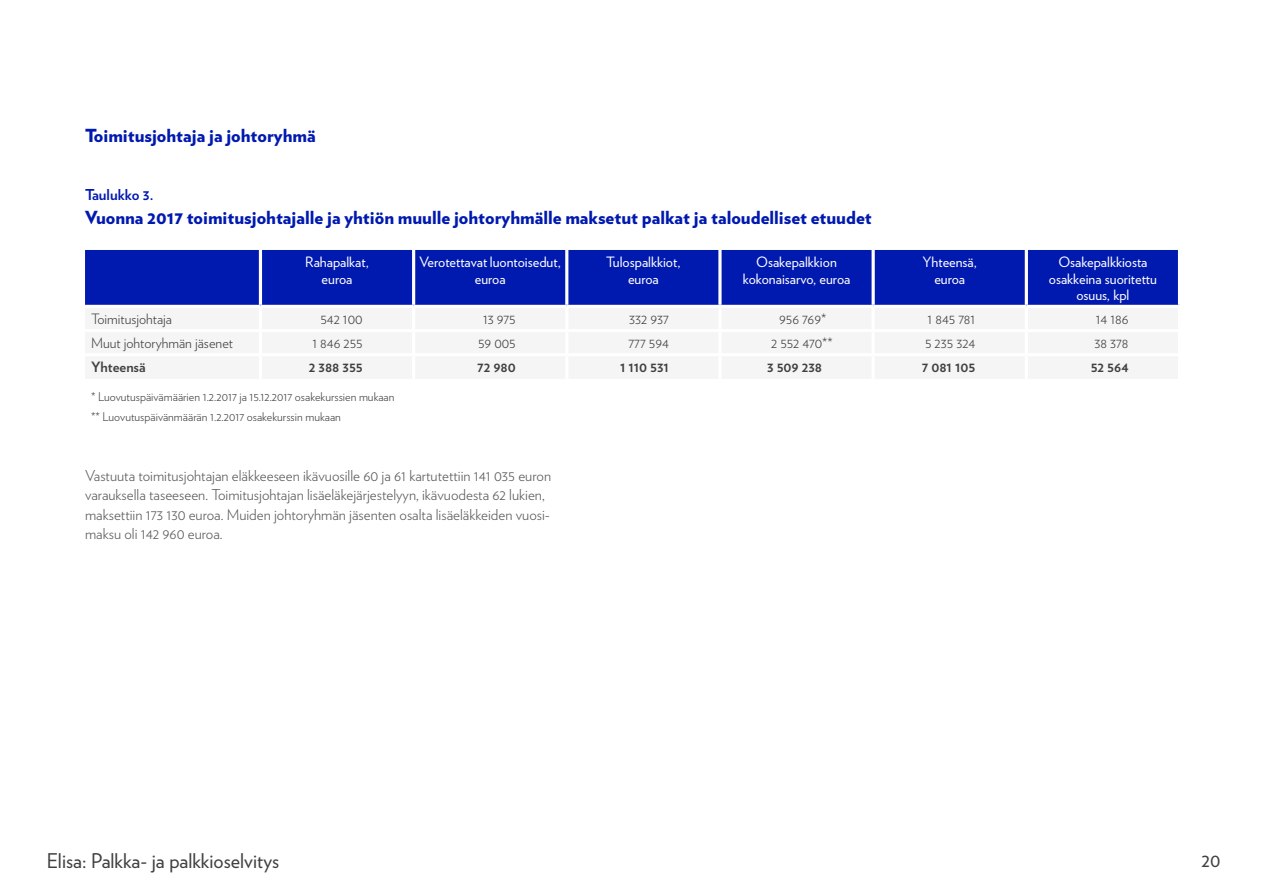
<style>
.page{position:relative;width:1263px;height:893px;background:#fff}
.page>*{position:absolute;margin:0;border:0;box-sizing:border-box;transform-origin:0 0}
.t1{font:20.25px "Verlag";color:#404041}
.t2{font:19.5px "Verlag";color:#404041}
.t3{font:900 18px "Verlag";color:#0019af}
.t4{font:300 15px/19.5px "Verlag";color:#58595b}
.t5{font:700 15px "Verlag";color:#0019af}
.t6{font:14.25px/16.5px "Verlag";color:#fff;text-align:center}
.t7{font:300 14.25px "Verlag";color:#404041}
.t8{font:700 14.25px "Verlag";color:#404041}
.t9{font:300 12px/19.8px "Verlag";color:#404041}
</style>
<div class="page">
<div style="left:85px;top:250px;width:1093px;height:55px;background:#0019af"></div>
<hr style="left:259px;top:250px;width:3px;height:55px;background:#fff">
<hr style="left:412px;top:250px;width:3px;height:55px;background:#fff">
<hr style="left:565px;top:250px;width:3px;height:55px;background:#fff">
<svg style="left:718px;top:250px;width:4px;height:55px"></svg>
<svg style="left:871px;top:250px;width:4px;height:55px"></svg>
<hr style="left:1025px;top:250px;width:3px;height:55px;background:#fff">
<p class="t3" style="left:85px;top:121px;width:232px">Toimitusjohtaja ja johtoryhmä</p>
<p class="t5" style="left:85px;top:183px;width:70px">Taulukko 3.</p>
<p class="t3" style="left:85px;top:203px;width:788px">Vuonna 2017 toimitusjohtajalle ja yhtiön muulle johtoryhmälle maksetut palkat ja taloudelliset etuudet</p>
<p class="t6" style="left:305px;top:253px;width:65px">Rahapalkat, euroa</p>
<p class="t6" style="left:420px;top:253px;width:143px">Verotettavat luontoisedut, euroa</p>
<p class="t6" style="left:606px;top:253px;width:76px">Tulospalkkiot, euroa</p>
<p class="t6" style="left:743px;top:253px;width:109px">Osakepalkkion kokonaisarvo, euroa</p>
<p class="t6" style="left:922px;top:253px;width:56px">Yhteensä, euroa</p>
<p class="t6" style="left:1049px;top:253px;width:110px">Osakepalkkiosta osakkeina suoritettu osuus, kpl</p>
<p class="t7" style="left:91px;top:309px;width:83px">Toimitusjohtaja</p>
<p class="t7" style="left:320px;top:309px;width:44px">542 100</p>
<p class="t7" style="left:483px;top:309px;width:34px">13 975</p>
<p class="t7" style="left:629px;top:309px;width:41px">332 937</p>
<p class="t7" style="left:779px;top:309px;width:49px">956 769*</p>
<p class="t7" style="left:927px;top:309px;width:49px">1 845 781</p>
<p class="t7" style="left:1096px;top:309px;width:34px">14 186</p>
<p class="t7" style="left:91px;top:333px;width:144px">Muut johtoryhmän jäsenet</p>
<p class="t7" style="left:312px;top:333px;width:52px">1 846 255</p>
<p class="t7" style="left:478px;top:333px;width:39px">59 005</p>
<p class="t7" style="left:628px;top:333px;width:42px">777 594</p>
<p class="t7" style="left:771px;top:333px;width:63px">2 552 470**</p>
<p class="t7" style="left:925px;top:333px;width:52px">5 235 324</p>
<p class="t7" style="left:1094px;top:333px;width:35px">38 378</p>
<p class="t8" style="left:91px;top:356px;width:56px">Yhteensä</p>
<p class="t8" style="left:309px;top:356px;width:55px">2 388 355</p>
<p class="t8" style="left:477px;top:356px;width:40px">72 980</p>
<p class="t8" style="left:620px;top:356px;width:50px">1 110 531</p>
<p class="t8" style="left:767px;top:356px;width:56px">3 509 238</p>
<p class="t8" style="left:922px;top:356px;width:55px">7 081 105</p>
<p class="t8" style="left:1091px;top:356px;width:39px">52 564</p>
<p class="t9" style="left:91px;top:386px;width:305px">* Luovutuspäivämäärien 1.2.2017 ja 15.12.2017 osakekurssien mukaan ** Luovutuspäivänmäärän 1.2.2017 osakekurssin mukaan</p>
<p class="t4" style="left:85px;top:465px;width:468px">Vastuuta toimitusjohtajan eläkkeeseen ikävuosille 60 ja 61 kartutettiin 141 035 euron varauksella taseeseen. Toimitusjohtajan lisäeläkejärjestelyyn, ikävuodesta 62 lukien, maksettiin 173 130 euroa. Muiden johtoryhmän jäsenten osalta lisäeläkkeiden vuosi&shy;maksu oli 142 960 euroa.</p>
<h1 class="t1" style="left:47px;top:845px;width:234px">Elisa: Palkka- ja palkkioselvitys</h1>
<h2 class="t2" style="left:1201px;top:845px;width:20px">20</h2>
</div>
